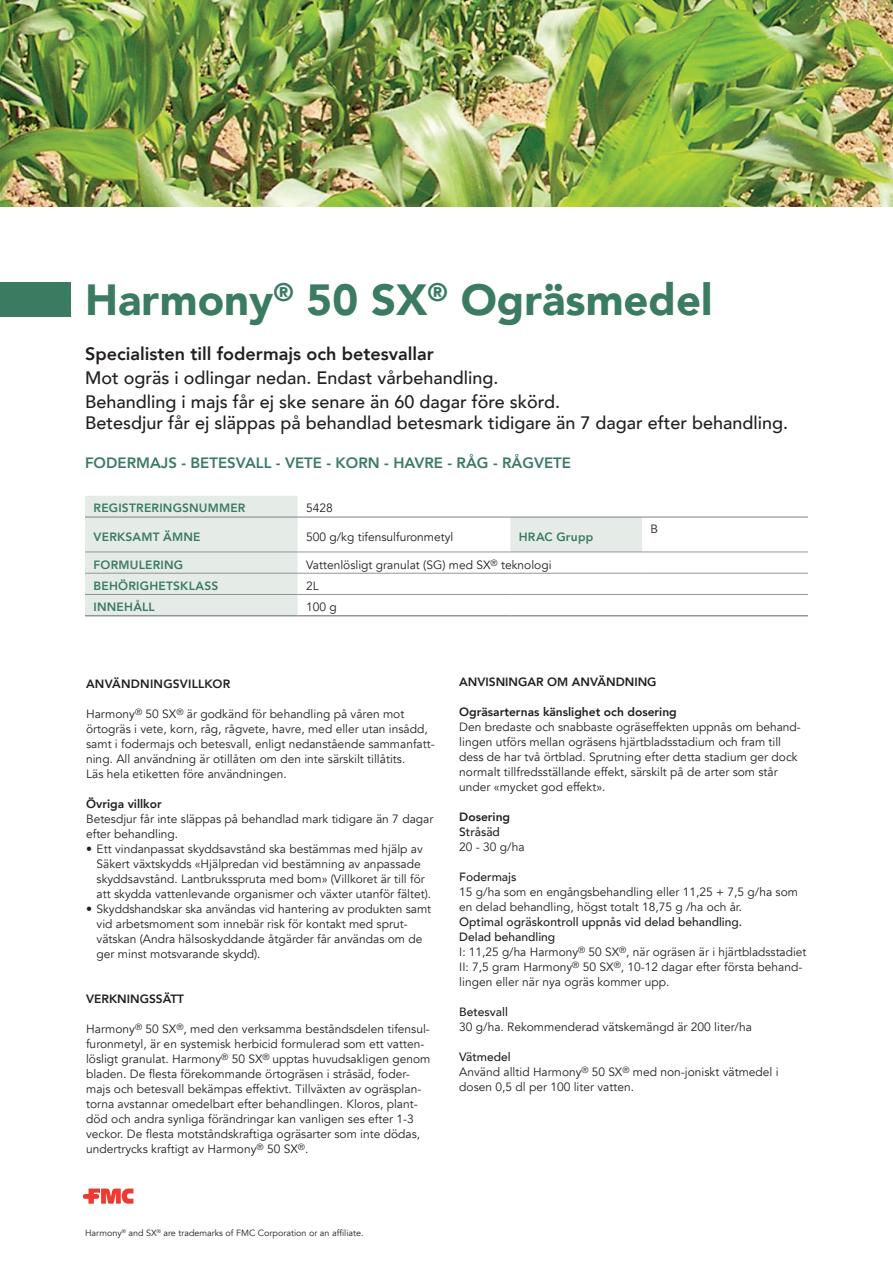
<style>
.page{position:relative;width:893px;height:1263px;background:#fff}
.page>*{position:absolute;margin:0;border:0;box-sizing:border-box;transform-origin:0 0}
.t1{font:900 43.5px "Avenir";color:#3b7b61}
.t2{font:500 18px/24px "Avenir";color:#231f20}
.t3{font:800 18px "Avenir";color:#231f20}
.t4{font:800 15px "Avenir";color:#3b7b61}
.t5{font:12px/15px "Avenir";color:#231f20}
.t6{font:800 12px "Avenir";color:#231f20}
.t7{font:800 12px "Avenir";letter-spacing:.02em;color:#3b7b61}
.t8{font:500 12px "Avenir";color:#231f20}
.t9{font:800 12px "Avenir";letter-spacing:.02em;color:#231f20}
.t10{font:9px "Avenir";color:#231f20}
.s1{font-weight:500}
</style>
<div class="page">
<svg style="left:85px;top:496px;width:557px;height:119px"></svg>
<hr style="left:85px;top:517px;width:213px;height:1px;background:#808083">
<hr style="left:298px;top:517px;width:212px;height:1px;background:#808083">
<hr style="left:510px;top:517px;width:132px;height:1px;background:#808083">
<hr style="left:642px;top:517px;width:166px;height:1px;background:#808083">
<hr style="left:85px;top:552px;width:213px;height:1px;background:#939598">
<hr style="left:298px;top:552px;width:212px;height:1px;background:#939598">
<hr style="left:510px;top:552px;width:132px;height:1px;background:#939598">
<hr style="left:642px;top:552px;width:166px;height:1px;background:#939598">
<hr style="left:85px;top:573px;width:213px;height:1px;background:#939598">
<hr style="left:298px;top:573px;width:212px;height:1px;background:#939598">
<hr style="left:510px;top:573px;width:132px;height:1px;background:#939598">
<hr style="left:642px;top:573px;width:166px;height:1px;background:#939598">
<hr style="left:85px;top:594px;width:213px;height:1px;background:#939598">
<hr style="left:298px;top:594px;width:212px;height:1px;background:#939598">
<hr style="left:510px;top:594px;width:132px;height:1px;background:#939598">
<hr style="left:642px;top:594px;width:166px;height:1px;background:#939598">
<hr style="left:85px;top:615px;width:213px;height:1px;background:#939598">
<hr style="left:298px;top:615px;width:212px;height:1px;background:#939598">
<hr style="left:510px;top:615px;width:132px;height:1px;background:#939598">
<hr style="left:642px;top:615px;width:166px;height:1px;background:#939598">
<svg style="left:83px;top:1188px;width:50px;height:15px"></svg>
<img style="left:0;top:0;width:893px;height:206px">
<div style="left:0;top:283px;width:70px;height:34px;background:#3b7b61"></div>
<h1 class="t1" style="left:85px;top:263px;width:629px">Harmony<sup>®</sup> 50 SX<sup>®</sup> Ogräsmedel</h1>
<h2 class="t3" style="left:85px;top:339px;width:350px">Specialisten till fodermajs och betesvallar</h2>
<h2 class="t2" style="left:85px;top:364px;width:477px">Mot ogräs i odlingar nedan. Endast vårbehandling.<br>Behandling i majs får ej ske senare än 60 dagar före skörd.</h2>
<h2 class="t2" style="left:85px;top:410px;width:705px">Betesdjur får ej släppas på behandlad betesmark tidigare än 7 dagar efter behandling.</h2>
<p class="t4" style="left:85px;top:451px;width:487px">FODERMAJS - BETESVALL - VETE - KORN - HAVRE - RÅG - RÅGVETE</p>
<p class="t7" style="left:94px;top:499px;width:153px">REGISTRERINGSNUMMER</p>
<p class="t5" style="left:306px;top:501px;width:28px">5428</p>
<p class="t7" style="left:94px;top:527px;width:108px">VERKSAMT ÄMNE</p>
<p class="t5" style="left:306px;top:529px;width:149px">500 g/kg tifensulfuronmetyl</p>
<p class="t7" style="left:519px;top:527px;width:76px">HRAC Grupp</p>
<p class="t5" style="left:651px;top:522px;width:9px">B</p>
<p class="t7" style="left:94px;top:555px;width:91px">FORMULERING</p>
<p class="t5" style="left:306px;top:557px;width:247px">Vattenlösligt granulat (SG) med SX<sup>®</sup> teknologi</p>
<p class="t7" style="left:94px;top:576px;width:126px">BEHÖRIGHETSKLASS</p>
<p class="t5" style="left:306px;top:578px;width:14px">2L</p>
<p class="t7" style="left:94px;top:598px;width:63px">INNEHÅLL</p>
<p class="t5" style="left:306px;top:600px;width:32px">100 g</p>
<p class="t9" style="left:86px;top:675px;width:146px">ANVÄNDNINGSVILLKOR</p>
<p class="t5" style="left:86px;top:707px;width:350px">Harmony<sup>®</sup> 50 SX<sup>®</sup> är godkänd för behandling på våren mot örtogräs i vete, korn, råg, rågvete, havre, med eller utan insådd, samt i fodermajs och betesvall, enligt nedanstående sammanfatt&shy;ning. All användning är otillåten om den inte särskilt tillåtits.<br>Läs hela etiketten före användningen.</p>
<p class="t6" style="left:86px;top:795px;width:77px">Övriga villkor</p>
<p class="t5" style="left:86px;top:812px;width:349px">Betesdjur får inte släppas på behandlad mark tidigare än 7 dagar efter behandling.</p>
<p class="t5" style="left:97px;top:842px;width:336px;text-indent:-10px">• Ett vindanpassat skyddsavstånd ska bestämmas med hjälp av Säkert växtskydds «Hjälpredan vid bestämning av anpassade skyddsavstånd. Lantbruksspruta med bom» (Villkoret är till för att skydda vattenlevande organismer och växter utanför fältet).</p>
<p class="t5" style="left:97px;top:902px;width:336px;text-indent:-10px">• Skyddshandskar ska användas vid hantering av produkten samt vid arbetsmoment som innebär risk för kontakt med sprut&shy;vätskan (Andra hälsoskyddande åtgärder får användas om de ger minst motsvarande skydd).</p>
<p class="t6" style="left:86px;top:990px;width:100px">VERKNINGSSÄTT</p>
<p class="t5" style="left:86px;top:1022px;width:346px">Harmony<sup>®</sup> 50 SX<sup>®</sup>, med den verksamma beståndsdelen tifensul&shy;furonmetyl, är en systemisk herbicid formulerad som ett vatten&shy;lösligt granulat. Harmony<sup>®</sup> 50 SX<sup>®</sup> upptas huvudsakligen genom bladen. De flesta förekommande örtogräsen i stråsäd, foder&shy;majs och betesvall bekämpas effektivt. Tillväxten av ogräsplan&shy;torna avstannar omedelbart efter behandlingen. Kloros, plant&shy;död och andra synliga förändringar kan vanligen ses efter 1-3 veckor. De flesta motståndskraftiga ogräsarter som inte dödas, undertrycks kraftigt av Harmony<sup>®</sup> 50 SX<sup>®</sup>.</p>
<p class="t6" style="left:459px;top:672px;width:199px">ANVISNINGAR OM ANVÄNDNING</p>
<p class="t6" style="left:459px;top:702px;width:219px">Ogräsarternas känslighet och dosering</p>
<p class="t5" style="left:459px;top:720px;width:343px">Den bredaste och snabbaste ogräseffekten uppnås om behand&shy;lingen utförs mellan ogräsens hjärtbladsstadium och fram till dess de har två örtblad. Sprutning efter detta stadium ger dock normalt tillfredsställande effekt, särskilt på de arter som står under «mycket god effekt».</p>
<p class="t6" style="left:459px;top:807px;width:52px">Dosering</p>
<p class="t8" style="left:459px;top:821px;width:42px">Stråsäd</p>
<p class="t5" style="left:459px;top:840px;width:67px">20 - 30 g/ha</p>
<p class="t8" style="left:459px;top:866px;width:59px">Fodermajs</p>
<p class="t5" style="left:459px;top:885px;width:340px">15 g/ha som en engångsbehandling eller 11,25 + 7,5 g/ha som en delad behandling, högst totalt 18,75 g /ha och år.</p>
<p class="t5" style="left:459px;top:915px;width:349px"><span class="s1">Optimal ogräskontroll uppnås vid delad behandling.<br>Delad behandling<br></span>I: 11,25 g/ha Harmony<sup>®</sup> 50 SX<sup>®</sup>, när ogräsen är i hjärtbladsstadiet II: 7,5 gram Harmony<sup>®</sup> 50 SX<sup>®</sup>, 10-12 dagar efter första behand&shy;lingen eller när nya ogräs kommer upp.</p>
<p class="t8" style="left:459px;top:1001px;width:50px">Betesvall</p>
<p class="t5" style="left:459px;top:1020px;width:294px">30 g/ha. Rekommenderad vätskemängd är 200 liter/ha</p>
<p class="t5" style="left:459px;top:1050px;width:321px"><span class="s1">Vätmedel<br></span>Använd alltid Harmony<sup>®</sup> 50 SX<sup>®</sup> med non-joniskt vätmedel i dosen 0,5 dl per 100 liter vatten.</p>
<p class="t10" style="left:85px;top:1227px;width:280px">Harmony<sup>®</sup> and SX<sup>®</sup> are trademarks of FMC Corporation or an affiliate.</p>
</div>
